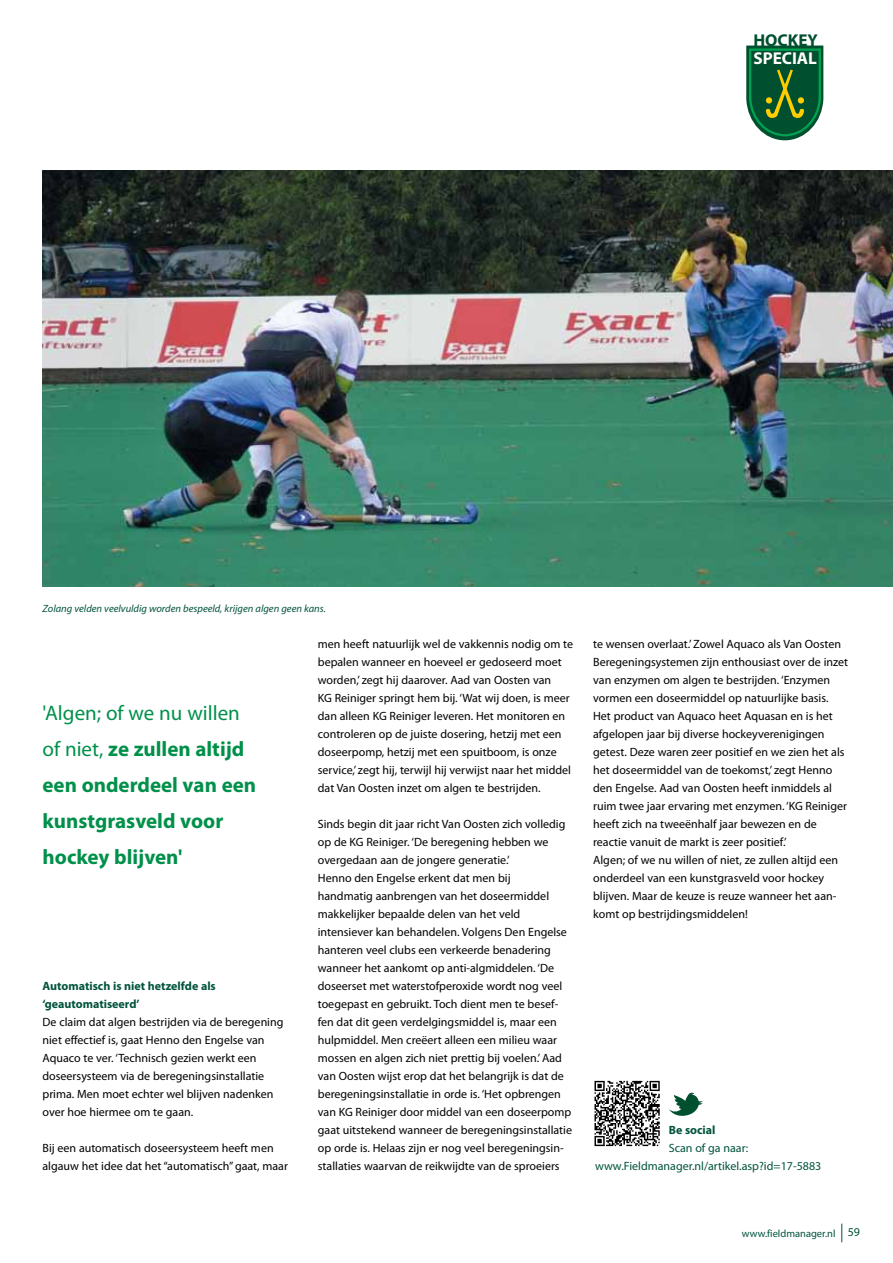
<style>
.page{position:relative;width:893px;height:1263px;background:#fff}
.page>*{position:absolute;margin:0;border:0;box-sizing:border-box;transform-origin:0 0}
.t1{font:700 21px/36px "Myriad Pro";color:#00904a}
.t2{font:700 17.25px "Myriad Pro";color:#fff}
.t3{font:700 17.25px "Myriad Pro";color:#004f2e}
.t4{font:12px/18px "Myriad Pro";color:#000}
.t5{font:12px/18px "Myriad Pro";color:#00533d;text-align:center}
.t6{font:700 12px/18px "Myriad Pro";color:#00533d}
.t7{font:italic 10.5px "Myriad Pro";color:#00533d}
.t8{font:10.5px "Myriad Pro";color:#00533d}
.s1{font-weight:400}
.s2{font-size:12px}
</style>
<div class="page">
<svg style="left:841px;top:1223px;width:1px;height:19px"></svg>
<img style="left:43px;top:170px;width:850px;height:417px">
<svg style="left:594px;top:1081px;width:66px;height:65px"></svg>
<svg style="left:669px;top:1092px;width:34px;height:24px"></svg>
<svg style="left:746px;top:45px;width:77px;height:95px;background:#296f43"></svg>
<div style="left:798px;top:97px;width:6px;height:7px;background:#fc0;border-radius:50%"></div>
<h2 class="t3" style="left:753px;top:29px;width:66px">HOCKEY</h2>
<h2 class="t2" style="left:753px;top:47px;width:65px">SPECIAL</h2>
<p class="t7" style="left:43px;top:602px;width:285px">Zolang velden veelvuldig worden bespeeld, krijgen algen geen kans.</p>
<h1 class="t1" style="left:43px;top:694px;width:215px"><span class="s1">'Algen; of we nu willen of niet,</span> ze zullen altijd een onderdeel van een kunstgrasveld voor hockey blijven'</h1>
<p class="t6" style="left:43px;top:977px;width:175px">Automatisch is niet hetzelfde als ‘geautomatiseerd’</p>
<p class="t4" style="left:43px;top:1013px;width:242px">De claim dat algen bestrijden via de beregening niet effectief is, gaat Henno den Engelse van Aquaco te ver. ‘Technisch gezien werkt een doseersysteem via de beregeningsinstallatie prima. Men moet echter wel blijven nadenken over hoe hiermee om te gaan.</p>
<p class="t4" style="left:43px;top:1139px;width:247px">Bij een automatisch doseersysteem heeft men algauw het idee dat het “automatisch” gaat, maar</p>
<p class="t4" style="left:318px;top:635px;width:257px">men heeft natuurlijk wel de vakkennis nodig om te bepalen wanneer en hoeveel er gedoseerd moet worden,’ zegt hij daarover. Aad van Oosten van<br>KG Reiniger springt hem bij. ‘Wat wij doen, is meer dan alleen KG Reiniger leveren. Het monitoren en controleren op de juiste dosering, hetzij met een doseerpomp, hetzij met een spuitboom, is onze service,’ zegt hij, terwijl hij verwijst naar het middel dat Van Oosten inzet om algen te bestrijden.</p>
<p class="t4" style="left:318px;top:815px;width:256px">Sinds begin dit jaar richt Van Oosten zich volledig op de KG Reiniger. ‘De beregening hebben we overgedaan aan de jongere generatie.’<br>Henno den Engelse erkent dat men bij<br>handmatig aanbrengen van het doseermiddel makkelijker bepaalde delen van het veld intensiever kan behandelen. Volgens Den Engelse hanteren veel clubs een verkeerde benadering wanneer het aankomt op anti-algmiddelen. ‘De doseerset met waterstofperoxide wordt nog veel toegepast en gebruikt. Toch dient men te besef&shy;fen dat dit geen verdelgingsmiddel is, maar een hulpmiddel. Men creëert alleen een milieu waar mossen en algen zich niet prettig bij voelen.’ Aad van Oosten wijst erop dat het belangrijk is dat de beregeningsinstallatie in orde is. ‘Het opbrengen van KG Reiniger door middel van een doseerpomp gaat uitstekend wanneer de beregeningsinstallatie op orde is. Helaas zijn er nog veel beregeningsin&shy;stallaties waarvan de reikwijdte van de sproeiers</p>
<p class="t4" style="left:593px;top:635px;width:257px">te wensen overlaat.’ Zowel Aquaco als Van Oosten Beregeningsystemen zijn enthousiast over de inzet van enzymen om algen te bestrijden. ‘Enzymen vormen een doseermiddel op natuurlijke basis.<br>Het product van Aquaco heet Aquasan en is het afgelopen jaar bij diverse hockeyverenigingen getest. Deze waren zeer positief en we zien het als het doseermiddel van de toekomst,’ zegt Henno den Engelse. Aad van Oosten heeft inmiddels al ruim twee jaar ervaring met enzymen. ‘KG Reiniger heeft zich na tweeënhalf jaar bewezen en de reactie vanuit de markt is zeer positief.’<br>Algen; of we nu willen of niet, ze zullen altijd een onderdeel van een kunstgrasveld voor hockey blijven. Maar de keuze is reuze wanneer het aan&shy;komt op bestrijdingsmiddelen!</p>
<p class="t6" style="left:669px;top:1121px;width:48px">Be social</p>
<p class="t5" style="left:595px;top:1139px;width:228px">Scan of ga naar: www.Fieldmanager.nl/artikel.asp?id=17-5883</p>
<p class="t8" style="left:742px;top:1227px;width:120px">www.fieldmanager.nl <span class="s2">59</span></p>
</div>
